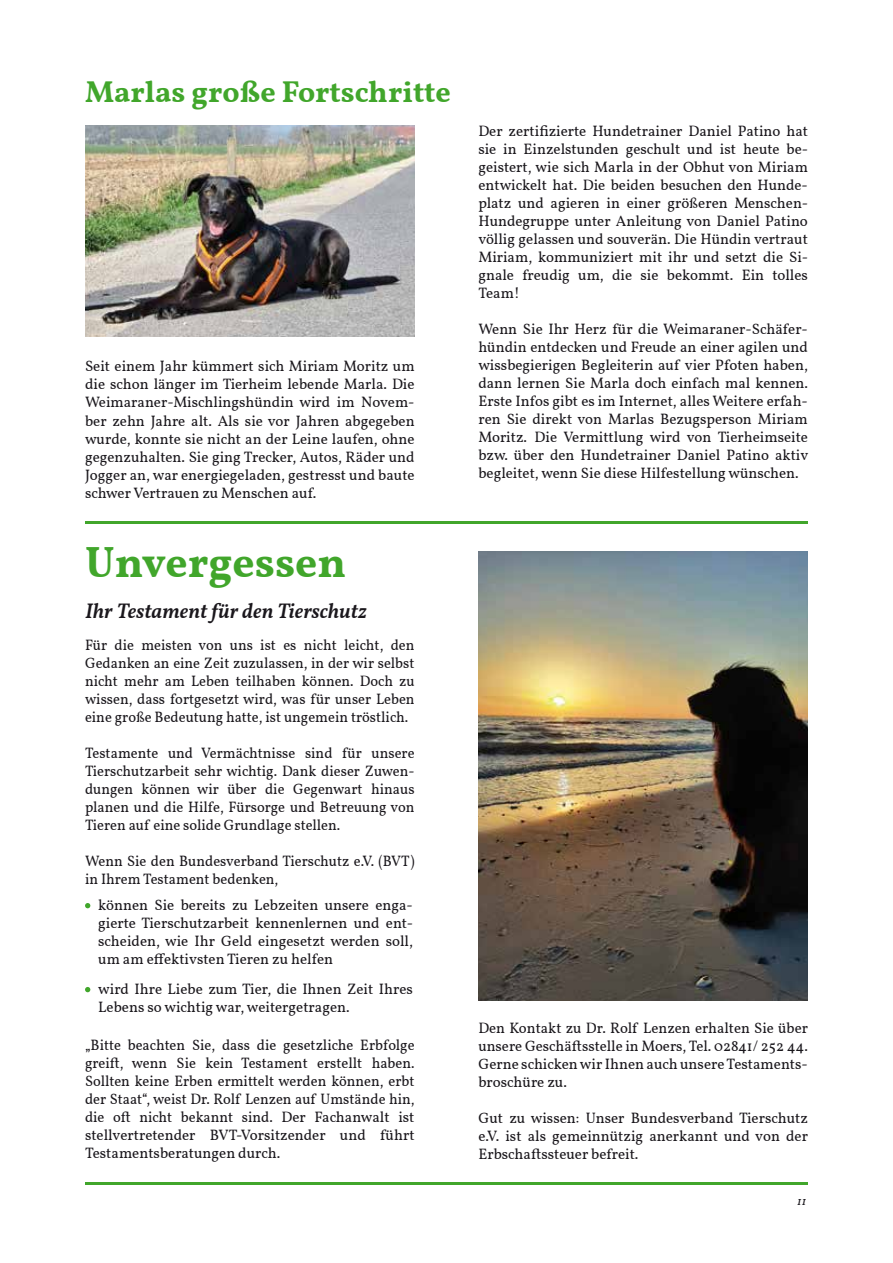
<style>
.page{position:relative;width:893px;height:1263px;background:#fff}
.page>*{position:absolute;margin:0;border:0;box-sizing:border-box;transform-origin:0 0}
.t1{font:700 43.5px "Vollkorn";color:#41a62b}
.t2{font:700 30px "Vollkorn";color:#41a62b}
.t3{font:italic 600 21px "Vollkorn";color:#1a171c}
.t4{font:15px/18px "Vollkorn";color:#1a171c;text-align:justify}
.t5{font:italic 12px "Vollkorn";color:#1a171c}
</style>
<div class="page">
<hr style="left:85px;top:1182px;width:723px;height:2px;background:#41a62b">
<img style="left:85px;top:125px;width:330px;height:212px">
<hr style="left:85px;top:521px;width:723px;height:2px;background:#41a62b">
<img style="left:478px;top:551px;width:330px;height:450px">
<svg style="left:85px;top:903px;width:5px;height:5px"></svg>
<svg style="left:85px;top:987px;width:5px;height:5px"></svg>
<p class="t2" style="left:85px;top:69px;width:367px">Marlas große Fortschritte</p>
<p class="t4" style="left:85px;top:358px;width:331px">Seit einem Jahr kümmert sich Miriam Moritz um die schon länger im Tierheim lebende Marla. Die Weimaraner-Mischlingshündin wird im Novem&shy;ber zehn Jahre alt. Als sie vor Jahren abgegeben wurde, konnte sie nicht an der Leine laufen, ohne gegenzuhalten. Sie ging Trecker, Autos, Räder und Jogger an, war energiegeladen, gestresst und baute schwer Vertrauen zu Menschen auf.</p>
<p class="t1" style="left:85px;top:530px;width:263px">Unvergessen</p>
<p class="t3" style="left:85px;top:595px;width:283px">Ihr Testament für den Tierschutz</p>
<p class="t4" style="left:85px;top:636px;width:331px">Für die meisten von uns ist es nicht leicht, den Gedanken an eine Zeit zuzulassen, in der wir selbst nicht mehr am Leben teilhaben können. Doch zu wissen, dass fortgesetzt wird, was für unser Leben eine große Bedeutung hatte, ist ungemein tröstlich.</p>
<p class="t4" style="left:85px;top:744px;width:331px">Testamente und Vermächtnisse sind für unsere Tierschutzarbeit sehr wichtig. Dank dieser Zuwen&shy;dungen können wir über die Gegenwart hinaus planen und die Hilfe, Fürsorge und Betreuung von Tieren auf eine solide Grundlage stellen.</p>
<p class="t4" style="left:85px;top:852px;width:331px">Wenn Sie den Bundesverband Tierschutz e.V. (BVT) in Ihrem Testament bedenken,</p>
<p class="t4" style="left:98px;top:896px;width:316px">können Sie bereits zu Lebzeiten unsere enga&shy;gierte Tierschutzarbeit kennenlernen und ent&shy;scheiden, wie Ihr Geld eingesetzt werden soll, um am effektivsten Tieren zu helfen</p>
<p class="t4" style="left:98px;top:980px;width:316px">wird Ihre Liebe zum Tier, die Ihnen Zeit Ihres<br>Lebens so wichtig war, weitergetragen.</p>
<p class="t4" style="left:85px;top:1037px;width:331px">„Bitte beachten Sie, dass die gesetzliche Erbfolge greift, wenn Sie kein Testament erstellt haben.<br>Sollten keine Erben ermittelt werden können, erbt der Staat“, weist Dr. Rolf Lenzen auf Umstände hin, die oft nicht bekannt sind. Der Fachanwalt ist stellvertretender BVT-Vorsitzender und führt Testamentsberatungen durch.</p>
<p class="t4" style="left:478px;top:122px;width:331px">Der zertifizierte Hundetrainer Daniel Patino hat sie in Einzelstunden geschult und ist heute be&shy;geistert, wie sich Marla in der Obhut von Miriam entwickelt hat. Die beiden besuchen den Hunde&shy;platz und agieren in einer größeren Menschen-Hundegruppe unter Anleitung von Daniel Patino völlig gelassen und souverän. Die Hündin vertraut Miriam, kommuniziert mit ihr und setzt die Si&shy;gnale freudig um, die sie bekommt. Ein tolles Team!</p>
<p class="t4" style="left:478px;top:320px;width:331px">Wenn Sie Ihr Herz für die Weimaraner-Schäfer&shy;hündin entdecken und Freude an einer agilen und wissbegierigen Begleiterin auf vier Pfoten haben, dann lernen Sie Marla doch einfach mal kennen.<br>Erste Infos gibt es im Internet, alles Weitere erfah&shy;ren Sie direkt von Marlas Bezugsperson Miriam Moritz. Die Vermittlung wird von Tierheimseite bzw. über den Hundetrainer Daniel Patino aktiv begleitet, wenn Sie diese Hilfestellung wünschen.</p>
<p class="t4" style="left:478px;top:1019px;width:331px">Den Kontakt zu Dr. Rolf Lenzen erhalten Sie über unsere Geschäftsstelle in Moers, Tel. 02841/ 252 44.<br>Gerne schicken wir Ihnen auch unsere Testaments&shy;broschüre zu.</p>
<p class="t4" style="left:478px;top:1109px;width:331px">Gut zu wissen: Unser Bundesverband Tierschutz e.V. ist als gemeinnützig anerkannt und von der Erbschaftssteuer befreit.</p>
<p class="t5" style="left:797px;top:1192px;width:11px">11</p>
</div>
